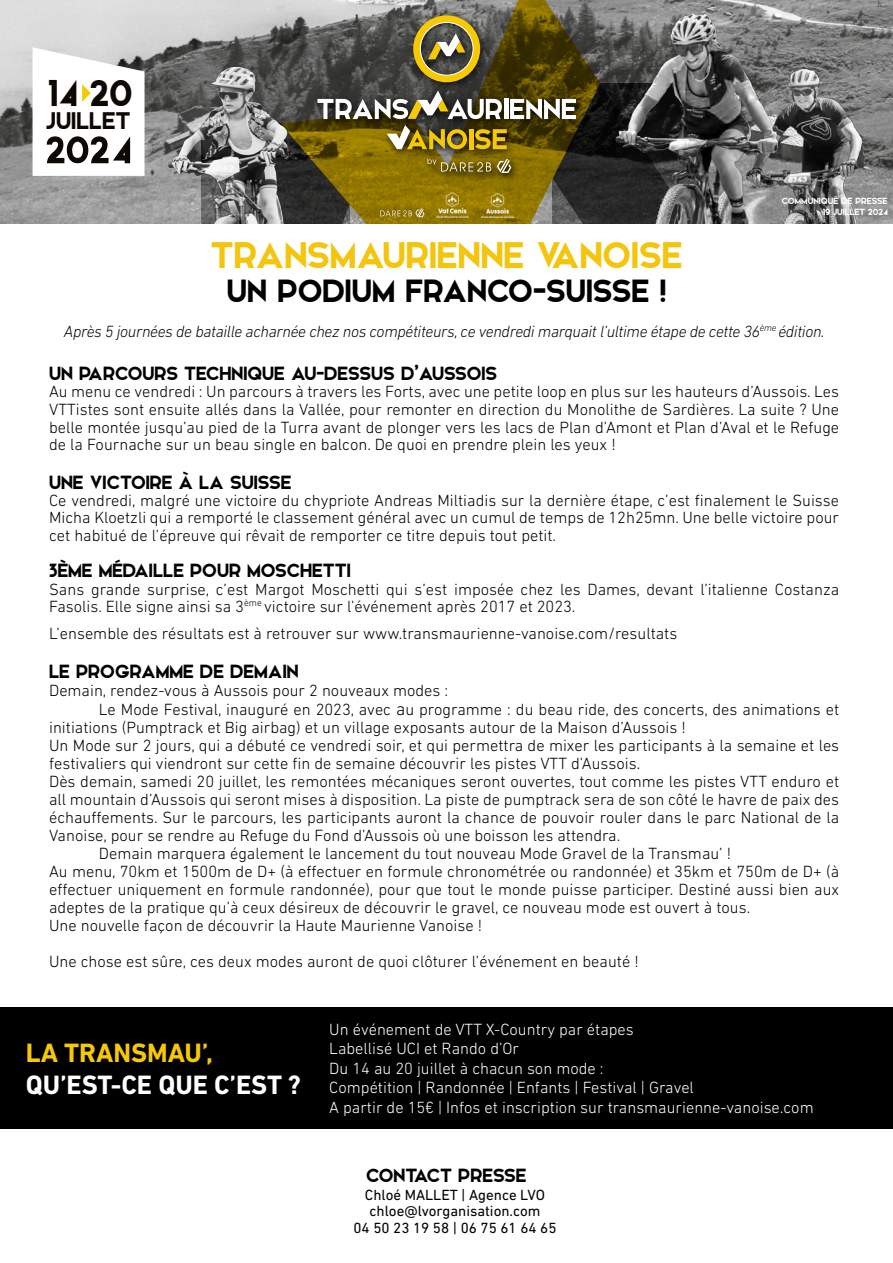
<style>
.page{position:relative;width:893px;height:1263px;background:#fff}
.page>*{position:absolute;margin:0;border:0;box-sizing:border-box;transform-origin:0 0}
.t1{font:51.45px "Elkwood";color:#0d0802}
.t2{font:49.95px "Elkwood";color:#0d0802}
.t3{font:49.5px "Elkwood";color:#f3c50e}
.t4{font:42.9px "Elkwood";color:#000}
.t5{font:32.1px "Elkwood";color:#0d0802}
.t6{font:700 27px "DIN Next LT Pro";color:#fff}
.t7{font:700 27px "DIN Next LT Pro";color:#f6c903}
.t8{font:25.5px "Elkwood";color:#020203}
.t9{font:300 16.5px/17.5px "DIN Next LT Pro";color:#000;text-align:justify}
.t10{font:300 16.5px/19.5px "DIN Next LT Pro";color:#fff}
.t11{font:italic 300 16.5px "DIN Next LT Pro";letter-spacing:-.02em;color:#000}
.t12{font:15px/16.5px "DIN Next LT Pro";color:#000;text-align:center}
.t13{font:12px/10.5px "Elkwood";color:#fff;text-align:right}
.s1{font-size:18px}
</style>
<div class="page">
<img style="left:0;top:0;width:893px;height:223px">
<svg style="left:280px;top:0;width:317px;height:15px;background:#aeaba1"></svg>
<img style="left:853px;top:41px;width:40px;height:182px">
<img style="left:597px;top:0;width:256px;height:223px">
<img style="left:166px;top:49px;width:35px;height:174px">
<svg style="left:33px;top:47px;width:112px;height:129px"></svg>
<img style="left:309px;top:7px;width:280px;height:8px">
<svg style="left:201px;top:15px;width:491px;height:208px;background:#655e3f"></svg>
<img style="left:437px;top:193px;width:32px;height:25px">
<div style="left:0;top:1007px;width:893px;height:121px;background:#000"></div>
<h2 class="t2" style="left:48px;top:68px;width:86px">14 20</h2>
<h3 class="t5" style="left:46px;top:105px;width:86px">JUILLET</h3>
<h1 class="t1" style="left:46px;top:125px;width:87px">2024</h1>
<p class="t13" style="left:782px;top:196px;width:107px">COMMUNIQUÉ DE PRESSE<br>19 JUILLET 2024</p>
<h3 class="t3" style="left:210px;top:231px;width:473px">TRANSMAURIENNE VANOISE</h3>
<h3 class="t4" style="left:227px;top:270px;width:441px">UN PODIUM FRANCO-SUISSE !</h3>
<p class="t11" style="left:64px;top:322px;width:762px">Après 5 journées de bataille acharnée chez nos compétiteurs, ce vendredi marquait l’ultime étape de cette 36<sup>ème</sup> édition.</p>
<h3 class="t8" style="left:49px;top:361px;width:449px">UN PARCOURS TECHNIQUE AU-DESSUS D’AUSSOIS</h3>
<p class="t9" style="left:49px;top:383px;width:792px">Au menu ce vendredi : Un parcours à travers les Forts, avec une petite loop en plus sur les hauteurs d’Aussois. Les VTTistes sont ensuite allés dans la Vallée, pour remonter en direction du Monolithe de Sardières. La suite ? Une belle montée jusqu’au pied de la Turra avant de plonger vers les lacs de Plan d’Amont et Plan d’Aval et le Refuge de la Fournache sur un beau single en balcon. De quoi en prendre plein les yeux !</p>
<h3 class="t8" style="left:49px;top:470px;width:244px">UNE VICTOIRE À LA SUISSE</h3>
<p class="t9" style="left:49px;top:492px;width:791px">Ce vendredi, malgré une victoire du chypriote Andreas Miltiadis sur la dernière étape, c’est finalement le Suisse Micha Kloetzli qui a remporté le classement général avec un cumul de temps de 12h25mn. Une belle victoire pour cet habitué de l’épreuve qui rêvait de remporter ce titre depuis tout petit.</p>
<h3 class="t8" style="left:49px;top:558px;width:303px">3ÈME MÉDAILLE POUR MOSCHETTI</h3>
<p class="t9" style="left:49px;top:580px;width:792px">Sans grande surprise, c’est Margot Moschetti qui s’est imposée chez les Dames, devant l’italienne Costanza<br>Fasolis. Elle signe ainsi sa 3<sup>ème</sup> victoire sur l’événement après 2017 et 2023.</p>
<p class="t9" style="left:49px;top:624px;width:630px">L’ensemble des résultats est à retrouver sur www.transmaurienne-vanoise.com/resultats</p>
<h3 class="t8" style="left:49px;top:659px;width:251px">LE PROGRAMME DE DEMAIN</h3>
<p class="t9" style="left:99px;top:680px;width:742px;line-height:19.5px;text-indent:-50px">Demain, rendez-vous à Aussois pour 2 nouveaux modes :<br>Le Mode Festival, inauguré en 2023, avec <span class="s1">a</span>u programme : du beau ride, des concerts, des animations et</p>
<p class="t9" style="left:49px;top:719px;width:638px">initiations (Pumptrack et Big airbag) et un village exposants autour de la Maison d’Aussois !</p>
<p class="t9" style="left:49px;top:737px;width:792px">Un Mode sur 2 jours, qui a débuté ce vendredi soir, et qui permettra de mixer les participants à la semaine et les</p>
<p class="t9" style="left:49px;top:755px;width:593px">festivaliers qui viendront sur cette fin de semaine découvrir les pistes VTT d’Aussois.</p>
<p class="t9" style="left:49px;top:773px;width:791px">Dès demain, samedi 20 juillet, les remontées mécaniques seront ouvertes, tout comme les pistes VTT enduro et</p>
<p class="t9" style="left:49px;top:791px;width:791px">all mountain d’Aussois qui seront mises à disposition. La piste de pumptrack sera de son côté le havre de paix des</p>
<p class="t9" style="left:49px;top:809px;width:792px">échauffements. Sur le parcours, les participants auront la chance de pouvoir rouler dans le parc National de la</p>
<p class="t9" style="left:49px;top:827px;width:573px">Vanoise, pour se rendre au Refuge du Fond d’Aussois où une boisson les attendra.</p>
<p class="t9" style="left:99px;top:845px;width:634px">Demain marquera également le lancement du tout nouveau Mode Gravel de la Transmau’ !</p>
<p class="t9" style="left:49px;top:863px;width:792px">Au menu, 70km et 1500m de D+ (à effectuer en formule chronométrée ou randonnée) et 35km et 750m de D+ (à</p>
<p class="t9" style="left:49px;top:881px;width:791px">effectuer uniquement en formule randonnée), pour que tout le monde puisse participer. Destiné aussi bien aux</p>
<p class="t9" style="left:49px;top:899px;width:703px">adeptes de la pratique qu’à ceux désireux de découvrir le gravel, ce nouveau mode est ouvert à tous.</p>
<p class="t9" style="left:49px;top:917px;width:434px">Une nouvelle façon de découvrir la Haute Maurienne Vanoise !</p>
<p class="t9" style="left:49px;top:953px;width:591px">Une chose est sûre, ces deux modes auront de quoi clôturer l’événement en beauté !</p>
<h3 class="t7" style="left:26px;top:1036px;width:188px">LA TRANSMAU’,</h3>
<h3 class="t6" style="left:26px;top:1069px;width:276px">QU’EST-CE QUE C’EST ?</h3>
<p class="t10" style="left:329px;top:1019px;width:486px">Un événement de VTT X-Country par étapes<br>Labellisé UCI et Rando d’Or<br>Du 14 au 20 juillet à chacun son mode :<br>Compétition | Randonnée | Enfants | Festival | Gravel<br>A partir de 15€ | Infos et inscription sur transmaurienne-vanoise.com</p>
<h3 class="t8" style="left:366px;top:1162px;width:162px">CONTACT PRESSE</h3>
<p class="t12" style="left:353px;top:1186px;width:204px">Chloé MALLET | Agence LVO chloe@lvorganisation.com<br>04 50 23 19 58 | 06 75 61 64 65</p>
</div>
